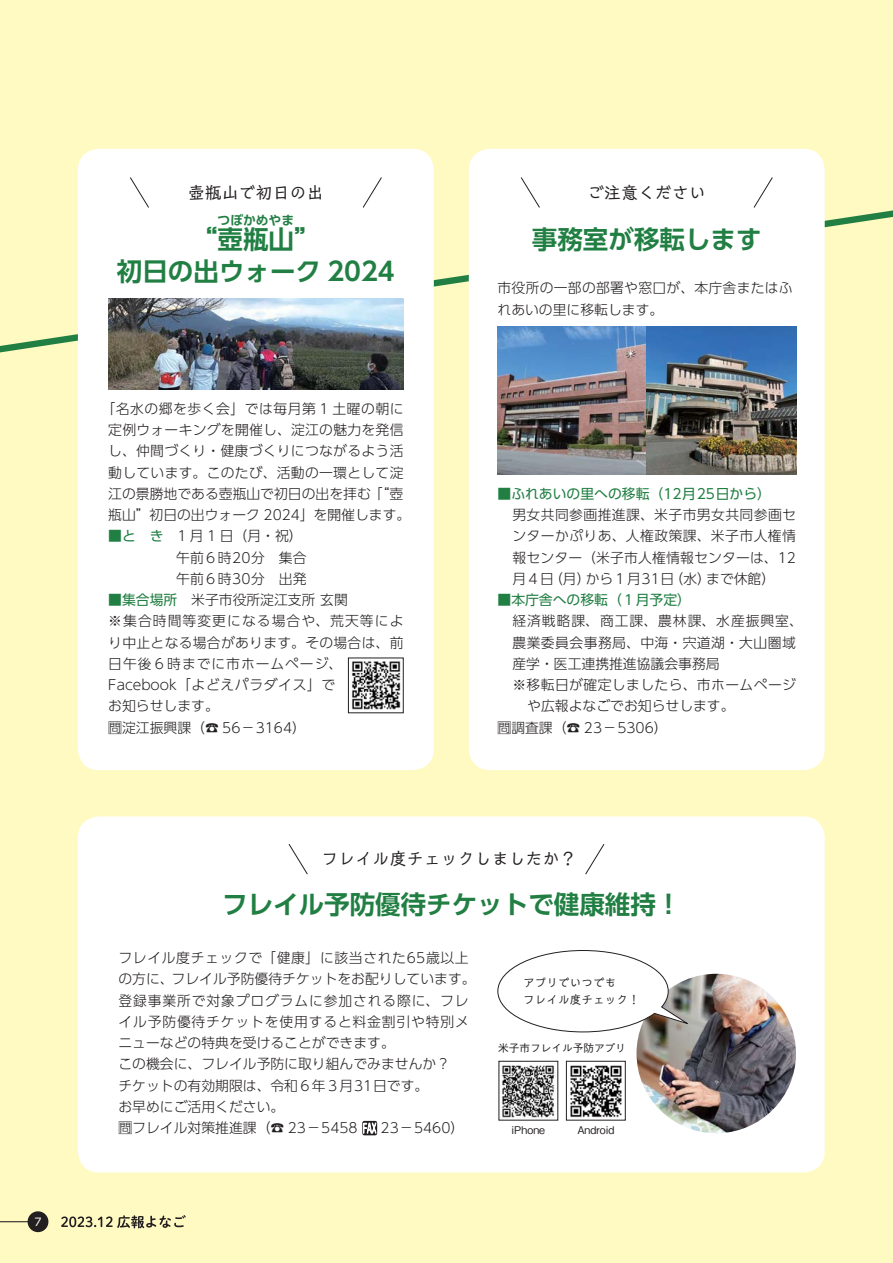
<style>
.page{position:relative;width:893px;height:1263px;background:#fffac2}
.page>*{position:absolute;margin:0;border:0;box-sizing:border-box;transform-origin:0 0}
.t1{font:25.5px "UD Shin Go Pro De Bold 90 msp RKSJ H";color:#217f43}
.t2{font:16.95px "Talking Std Regular 90 msp RKSJ H";color:#231f20}
.t3{font:13.8px/21.3px "UD Shin Go Pro Light 90 msp RKSJ H";letter-spacing:.02em;color:#231f20}
.t4{font:13.8px/21.3px "UD Shin Go Pro Light 90 msp RKSJ H";color:#231f20}
.t5{font:13.8px "UD Shin Go Pro Regular 90 msp RKSJ H";color:#217f43}
.t6{font:13.8px "UD Shin Go Pro Light 90 msp RKSJ H";letter-spacing:.07em;color:#231f20}
.t7{font:12.75px "UD Shin Go Pro De Bold 90 msp RKSJ H";color:#217f43}
.t8{font:11.7px/17px "Talking Std Regular 90 msp RKSJ H";color:#231f20}
.t9{font:10.65px "Gothic BBB Pro Medium 90 msp RKSJ H";color:#231f20}
.t10{font:10.65px "UD Shin Go Pro Regular 90 msp RKSJ H";color:#fff}
.s1{font-family:"UD Shin Go Pro Regular 90 msp RKSJ H";color:#217f43}
</style>
<div class="page">
<svg style="left:0;top:148px;width:893px;height:217px"></svg>
<hr style="left:0;top:1221px;width:30px;height:1px;background:#231f20">
<div style="left:28px;top:1211px;width:20px;height:21px;background:#231f20;border-radius:50%"></div>
<div style="left:78px;top:149px;width:356px;height:621px;background:#fff;border-radius:21px"></div>
<div style="left:469px;top:149px;width:356px;height:621px;background:#fff;border-radius:21px"></div>
<div style="left:78px;top:816px;width:747px;height:357px;background:#fff;border-radius:21px"></div>
<svg style="left:288px;top:844px;width:20px;height:31px"></svg>
<svg style="left:585px;top:844px;width:20px;height:31px"></svg>
<svg style="left:362px;top:1121px;width:15px;height:14px"></svg>
<svg style="left:363px;top:1120px;width:14px;height:16px"></svg>
<svg style="left:520px;top:177px;width:20px;height:31px"></svg>
<svg style="left:753px;top:177px;width:20px;height:31px"></svg>
<img style="left:497px;top:327px;width:299px;height:147px">
<img style="left:570px;top:1065px;width:52px;height:53px">
<div style="left:566px;top:1061px;width:60px;height:59px;border:1px solid #231f20"></div>
<img style="left:502px;top:1065px;width:53px;height:53px">
<img style="left:636px;top:974px;width:160px;height:159px;border-radius:50%">
<svg style="left:497px;top:950px;width:195px;height:83px"></svg>
<svg style="left:61px;top:1215px;width:125px;height:13px"></svg>
<svg style="left:130px;top:177px;width:19px;height:31px"></svg>
<svg style="left:362px;top:177px;width:20px;height:31px"></svg>
<img style="left:108px;top:298px;width:295px;height:91px">
<img style="left:351px;top:661px;width:50px;height:49px">
<p class="t10" style="left:33px;top:1218px;width:12px">７</p>
<p class="t2" style="left:188px;top:186px;width:138px">壺瓶山で初日の出</p>
<h1 class="t1" style="left:192px;top:230px;width:129px">“壺瓶山”</h1>
<p class="t7" style="left:218px;top:215px;width:78px">つぼかめやま</p>
<h1 class="t1" style="left:117px;top:262px;width:279px">初日の出ウォーク 2024</h1>
<p class="t3" style="left:101px;top:400px;width:310px;text-align:center">「名水の郷を歩く会」では毎月第 1 土曜の朝に定例ウォーキングを開催し、淀江の魅力を発信し、仲間づくり・健康づくりにつながるよう活動しています。このたび、活動の一環として淀江の景勝地である壺瓶山で初日の出を拝む「“壺瓶山”初日の出ウォーク 2024」を開催します。</p>
<p class="t4" style="left:176px;top:527px;width:132px;text-indent:-68px"><span class="s1">■と き</span>　1 月 1 日（月・祝）午前６時20分　集合午前６時30分　出発</p>
<p class="t3" style="left:108px;top:591px;width:297px"><span class="s1">■集合場所</span>　米子市役所淀江支所 玄関<br>※集合時間等変更になる場合や、荒天等により中止となる場合があります。その場合は、前日午後６時までに市ホームページ、<br>Facebook「よどえパラダイス」で<br>お知らせします。<br>問淀江振興課（☎ 56－3164）</p>
<p class="t2" style="left:587px;top:186px;width:121px">ご注意ください</p>
<h1 class="t1" style="left:532px;top:230px;width:231px">事務室が移転します</h1>
<p class="t3" style="left:497px;top:279px;width:297px">市役所の一部の部署や窓口が、本庁舎またはふれあいの里に移転します。</p>
<p class="t5" style="left:497px;top:488px;width:275px">■ふれあいの里への移転（12月25日から）</p>
<p class="t3" style="left:512px;top:506px;width:285px;text-align:justify">男女共同参画推進課、米子市男女共同参画センターかぷりあ、人権政策課、米子市人権情報センター（米子市人権情報センターは、12月４日（月）から１月31日（水）まで休館）</p>
<p class="t5" style="left:497px;top:595px;width:195px">■本庁舎への移転（１月予定）</p>
<p class="t6" style="left:512px;top:616px;width:292px">経済戦略課、商工課、農林課、水産振興室、</p>
<p class="t3" style="left:512px;top:634px;width:285px">農業委員会事務局、中海・宍道湖・大山圏域</p>
<p class="t4" style="left:512px;top:655px;width:209px">産学・医工連携推進協議会事務局</p>
<p class="t3" style="left:512px;top:676px;width:285px">※移転日が確定しましたら、市ホームページ</p>
<p class="t4" style="left:527px;top:697px;width:209px">や広報よなごでお知らせします。</p>
<p class="t4" style="left:497px;top:719px;width:172px">問調査課（☎ 23－5306）</p>
<p class="t2" style="left:322px;top:853px;width:257px">フレイル度チェックしましたか？</p>
<h1 class="t1" style="left:222px;top:895px;width:461px">フレイル予防優待チケットで健康維持！</h1>
<p class="t4" style="left:118px;top:949px;width:359px">フレイル度チェックで「健康」に該当された65歳以上の方に、フレイル予防優待チケットをお配りしています。登録事業所で対象プログラムに参加される際に、フレイル予防優待チケットを使用すると料金割引や特別メニューなどの特典を受けることができます。<br>この機会に、フレイル予防に取り組んでみませんか？<br>チケットの有効期限は、令和６年３月31日です。<br>お早めにご活用ください。<br>問フレイル対策推進課（☎ 23－5458</p>
<p class="t8" style="left:523px;top:975px;width:118px">アプリでいつでも<br>フレイル度チェック！</p>
<p class="t9" style="left:498px;top:1044px;width:129px">米子市フレイル予防アプリ</p>
<p class="t3" style="left:381px;top:1119px;width:85px">23－5460）</p>
<p class="t9" style="left:511px;top:1126px;width:35px">iPhone</p>
<p class="t9" style="left:577px;top:1126px;width:39px">Android</p>
</div>
